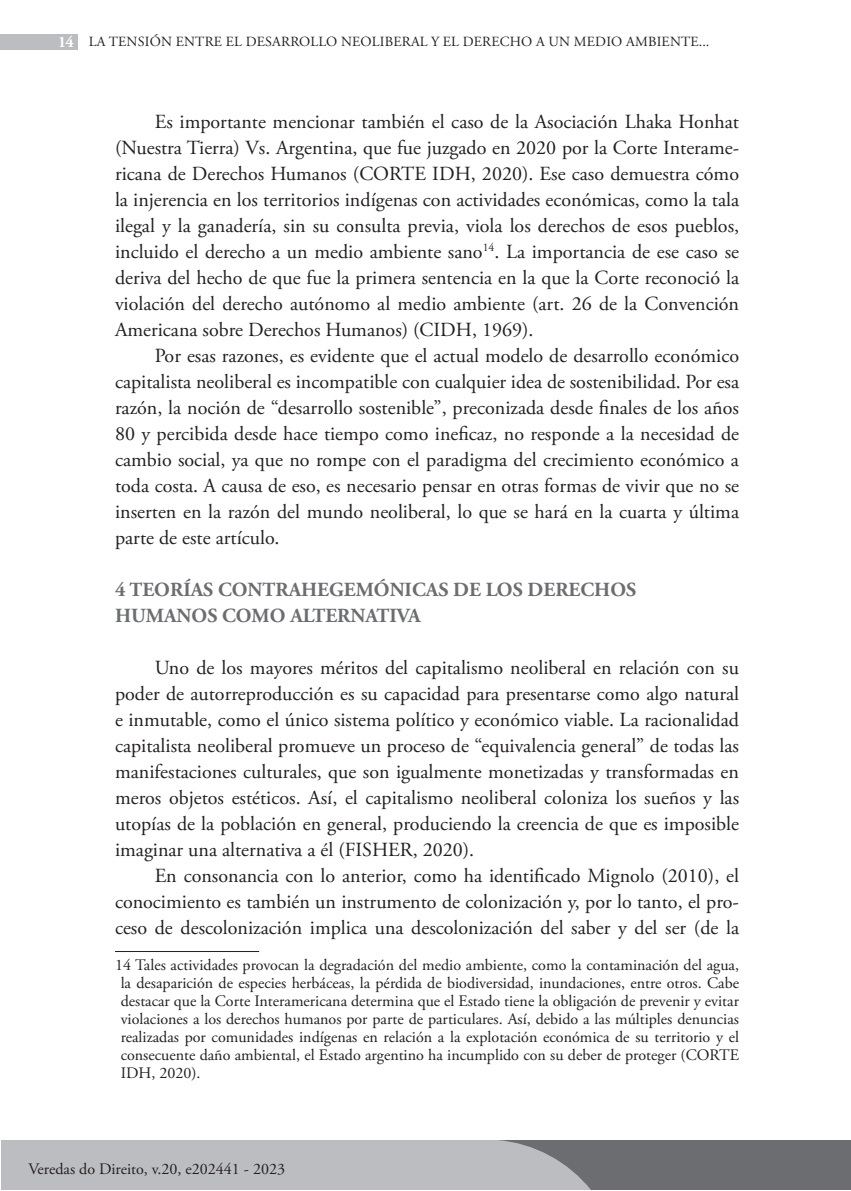
<style>
.page{position:relative;width:851px;height:1191px;background:#fff}
.page>*{position:absolute;margin:0;border:0;box-sizing:border-box;transform-origin:0 0}
.t1{font:20px/26px "Adobe Garamond Pro";color:#231f20;text-align:justify}
.t2{font:700 20px/26px "Adobe Garamond Pro";color:#6c6d70}
.t3{font:16px/18px "Adobe Garamond Pro";color:#231f20;text-align:justify}
.t4{font:14px "Adobe Garamond Pro";letter-spacing:.015em;color:#231f20}
.s1{font-weight:700;font-size:16px;color:#fff}
</style>
<div class="page">
<div style="left:1px;top:1140px;width:849px;height:50px;background:#6c6d70"></div>
<div style="left:0;top:34px;width:77px;height:16px;background:#bcbdc0"></div>
<div style="left:1px;top:1140px;width:590px;height:50px;background:#bcbdc0"></div>
<hr style="left:115px;top:951px;width:144px;height:1px;background:#231f20">
<p class="t4" style="left:59px;top:34px;width:652px"><span class="s1">14</span> LA TENSIÓN ENTRE EL DESARROLLO NEOLIBERAL Y EL DERECHO A UN MEDIO AMBIENTE...</p>
<p class="t1" style="left:115px;top:109px;width:625px;text-indent:40px">Es importante mencionar también el caso de la Asociación Lhaka Honhat (Nuestra Tierra) Vs. Argentina, que fue juzgado en 2020 por la Corte Interame&shy;ricana de Derechos Humanos (CORTE IDH, 2020). Ese caso demuestra cómo la injerencia en los territorios indígenas con actividades económicas, como la tala ilegal y la ganadería, sin su consulta previa, viola los derechos de esos pueblos, incluido el derecho a un medio ambiente sano<sup>14</sup>. La importancia de ese caso se deriva del hecho de que fue la primera sentencia en la que la Corte reconoció la violación del derecho autónomo al medio ambiente (art. 26 de la Convención Americana sobre Derechos Humanos) (CIDH, 1969).</p>
<p class="t1" style="left:115px;top:343px;width:625px;text-indent:40px">Por esas razones, es evidente que el actual modelo de desarrollo económico capitalista neoliberal es incompatible con cualquier idea de sostenibilidad. Por esa razón, la noción de “desarrollo sostenible”, preconizada desde finales de los años 80 y percibida desde hace tiempo como ineficaz, no responde a la necesidad de cambio social, ya que no rompe con el paradigma del crecimiento económico a toda costa. A causa de eso, es necesario pensar en otras formas de vivir que no se inserten en la razón del mundo neoliberal, lo que se hará en la cuarta y última parte de este artículo.</p>
<p class="t2" style="left:115px;top:577px;width:522px">4 TEORÍAS CONTRAHEGEMÓNICAS DE LOS DERECHOS<br>HUMANOS COMO ALTERNATIVA</p>
<p class="t1" style="left:115px;top:655px;width:625px;text-indent:40px">Uno de los mayores méritos del capitalismo neoliberal en relación con su poder de autorreproducción es su capacidad para presentarse como algo natural e inmutable, como el único sistema político y económico viable. La racionalidad capitalista neoliberal promueve un proceso de “equivalencia general” de todas las manifestaciones culturales, que son igualmente monetizadas y transformadas en meros objetos estéticos. Así, el capitalismo neoliberal coloniza los sueños y las utopías de la población en general, produciendo la creencia de que es imposible imaginar una alternativa a él (FISHER, 2020).</p>
<p class="t1" style="left:115px;top:863px;width:625px;text-indent:40px">En consonancia con lo anterior, como ha identificado Mignolo (2010), el conocimiento es también un instrumento de colonización y, por lo tanto, el pro&shy;ceso de descolonización implica una descolonización del saber y del ser (de la</p>
<p class="t3" style="left:121px;top:956px;width:620px;text-indent:-6px">14 Tales actividades provocan la degradación del medio ambiente, como la contaminación del agua, la desaparición de especies herbáceas, la pérdida de biodiversidad, inundaciones, entre otros. Cabe destacar que la Corte Interamericana determina que el Estado tiene la obligación de prevenir y evitar violaciones a los derechos humanos por parte de particulares. Así, debido a las múltiples denuncias realizadas por comunidades indígenas en relación a la explotación económica de su territorio y el consecuente daño ambiental, el Estado argentino ha incumplido con su deber de proteger (CORTE IDH, 2020).</p>
<p class="t3" style="left:28px;top:1160px;width:258px">Veredas do Direito, v.20, e202441 - 2023</p>
</div>
